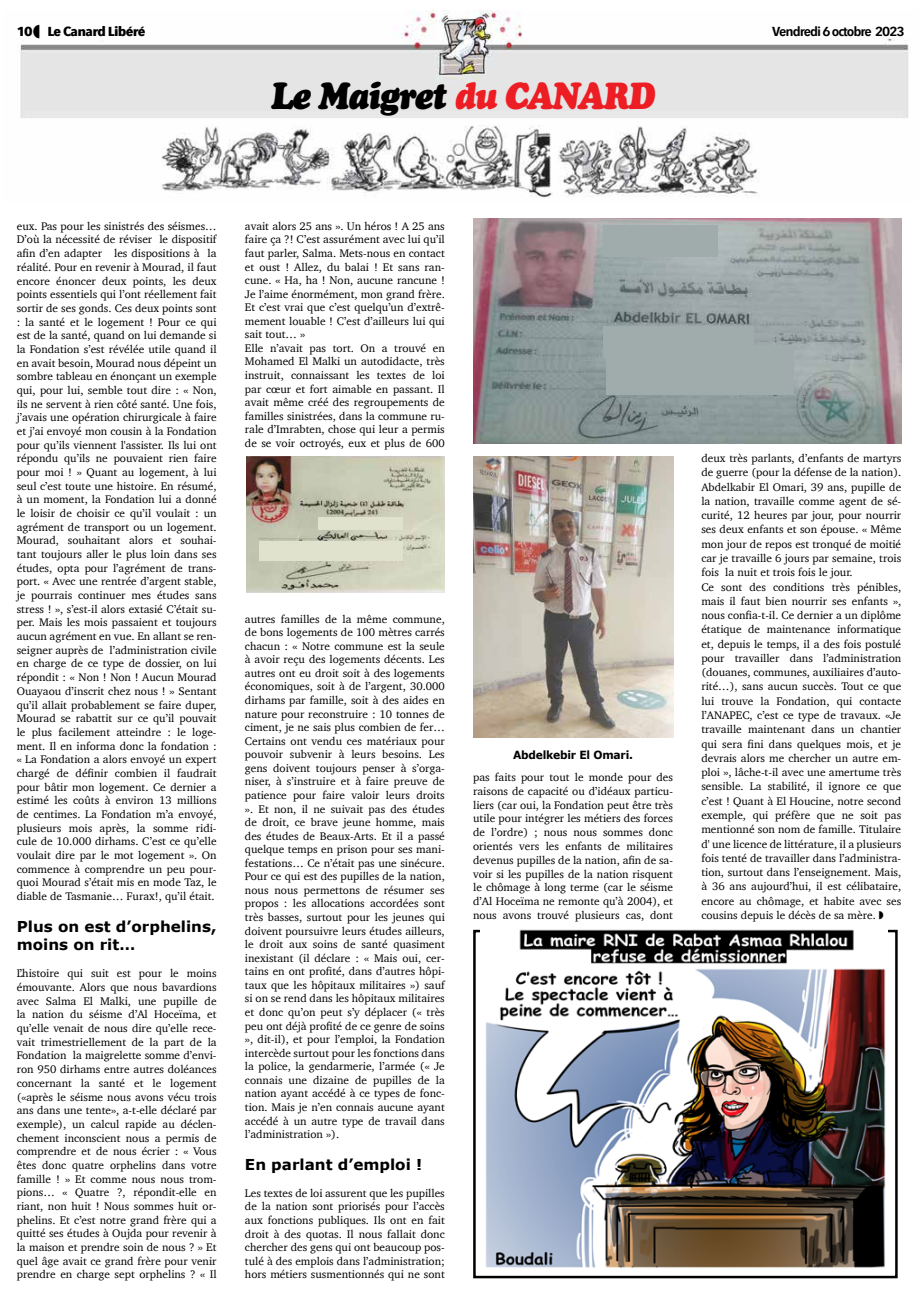
<style>
.page{position:relative;width:922px;height:1312px;background:#fff}
.page>*{position:absolute;margin:0;border:0;box-sizing:border-box;transform-origin:0 0}
.t1{font:italic 37.5px "Cooper Black Std";letter-spacing:-.04em;color:#000;scale:.9 1}
.t2{font:700 15px/18.1px "Verdana";color:#000}
.t3{font:600 13px "Avenir Next Condensed";letter-spacing:-.06em;color:#000;scale:1.25 1}
.t4{font:700 13px "Avenir Next Condensed";letter-spacing:-.04em;color:#000;scale:1.25 1}
.t5{font:11.25px/13.6px "Charter";color:#000;text-align:justify}
.t6{font:700 11.25px "Verdana";letter-spacing:-.02em;color:#000;scale:.96 1}
.s1{color:#ed1d24}
</style>
<div class="page">
<img style="left:20px;top:10px;width:889px;height:188px">
<img style="left:246px;top:457px;width:198px;height:135px">
<img style="left:473px;top:219px;width:428px;height:224px">
<div style="left:473px;top:929px;width:424px;height:348px;border:2px solid #000"></div>
<img style="left:473px;top:457px;width:199px;height:280px">
<img style="left:480px;top:929px;width:406px;height:339px">
<div style="left:605px;top:345px;width:188px;height:49px;background:#a0acac"></div>
<div style="left:603px;top:326px;width:150px;height:32px;background:#a0acac"></div>
<div style="left:603px;top:225px;width:115px;height:32px;background:#a0acac"></div>
<div style="left:259px;top:541px;width:144px;height:20px;background:#e0e2cd"></div>
<div style="left:318px;top:516px;width:85px;height:13px;background:#e0e2cd"></div>
<svg style="left:33px;top:25px;width:6px;height:13px"></svg>
<p class="t4" style="left:17px;top:24px;width:104px">10 Le Canard Libéré</p>
<p class="t3" style="left:772px;top:20px;width:107px">Vendredi 6 octobre 2023</p>
<h1 class="t1" style="left:271px;top:73px;width:428px">Le Maigret <span class="s1">du CANARD</span></h1>
<p class="t5" style="left:17px;top:219px;width:201px">eux. Pas pour les sinistrés des séismes… D’où la nécessité de réviser le dispositif afin d’en adapter les dispositions à la réalité. Pour en revenir à Mourad, il faut encore énoncer deux points, les deux points essentiels qui l’ont réellement fait sortir de ses gonds. Ces deux points sont : la santé et le logement ! Pour ce qui est de la santé, quand on lui demande si la Fondation s’est révélée utile quand il en avait besoin, Mourad nous dépeint un sombre tableau en énonçant un exemple qui, pour lui, semble tout dire : « Non, ils ne servent à rien côté santé. Une fois, j’avais une opération chirurgicale à faire et j’ai envoyé mon cousin à la Fondation pour qu’ils viennent l'assister. Ils lui ont répondu qu’ils ne pouvaient rien faire pour moi ! » Quant au logement, à lui seul c’est toute une histoire. En résumé, à un moment, la Fondation lui a donné le loisir de choisir ce qu’il voulait : un agrément de transport ou un logement.<br>Mourad, souhaitant alors et souhai&shy;tant toujours aller le plus loin dans ses études, opta pour l’agrément de trans&shy;port. « Avec une rentrée d’argent stable, je pourrais continuer mes études sans stress ! », s’est-il alors extasié C’était su&shy;per. Mais les mois passaient et toujours aucun agrément en vue. En allant se ren&shy;seigner auprès de l’administration civile en charge de ce type de dossier, on lui répondit : « Non ! Non ! Aucun Mourad Ouayaou d’inscrit chez nous ! » Sentant qu’il allait probablement se faire duper, Mourad se rabattit sur ce qu’il pouvait le plus facilement atteindre : le loge&shy;ment. Il en informa donc la fondation : « La Fondation a alors envoyé un expert chargé de définir combien il faudrait pour bâtir mon logement. Ce dernier a estimé les coûts à environ 13 millions de centimes. La Fondation m’a envoyé, plusieurs mois après, la somme ridi&shy;cule de 10.000 dirhams. C’est ce qu’elle voulait dire par le mot logement ». On commence à comprendre un peu pour&shy;quoi Mourad s’était mis en mode Taz, le diable de Tasmanie… Furax!, qu’il était.</p>
<h2 class="t2" style="left:17px;top:917px;width:201px">Plus on est d’orphelins, moins on rit…</h2>
<p class="t5" style="left:17px;top:966px;width:201px">L’histoire qui suit est pour le moins émouvante. Alors que nous bavardions avec Salma El Malki, une pupille de la nation du séisme d’Al Hoceïma, et qu’elle venait de nous dire qu’elle rece&shy;vait trimestriellement de la part de la Fondation la maigrelette somme d’envi&shy;ron 950 dirhams entre autres doléances concernant la santé et le logement («après le séisme nous avons vécu trois ans dans une tente», a-t-elle déclaré par exemple), un calcul rapide au déclen&shy;chement inconscient nous a permis de comprendre et de nous écrier : « Vous êtes donc quatre orphelins dans votre famille ! » Et comme nous nous trom&shy;pions… « Quatre ?, répondit-elle en riant, non huit ! Nous sommes huit or&shy;phelins. Et c’est notre grand frère qui a quitté ses études à Oujda pour revenir à la maison et prendre soin de nous ? » Et quel âge avait ce grand frère pour venir prendre en charge sept orphelins ? « Il</p>
<p class="t5" style="left:245px;top:219px;width:201px;text-align:left">avait alors 25 ans ». Un héros ! A 25 ans faire ça ?! C’est assurément avec lui qu’il faut parler, Salma. Mets-nous en contact et oust ! Allez, du balai ! Et sans ran&shy;cune. « Ha, ha ! Non, aucune rancune !<br>Je l’aime énormément, mon grand frère.<br>Et c’est vrai que c’est quelqu’un d’extrê&shy;mement louable ! C’est d’ailleurs lui qui sait tout… »<br>Elle n’avait pas tort. On a trouvé en Mohamed El Malki un autodidacte, très instruit, connaissant les textes de loi par cœur et fort aimable en passant. Il avait même créé des regroupements de familles sinistrées, dans la commune ru&shy;rale d’Imrabten, chose qui leur a permis de se voir octroyés, eux et plus de 600</p>
<p class="t5" style="left:245px;top:611px;width:201px">autres familles de la même commune, de bons logements de 100 mètres carrés chacun : « Notre commune est la seule à avoir reçu des logements décents. Les autres ont eu droit soit à des logements économiques, soit à de l’argent, 30.000 dirhams par famille, soit à des aides en nature pour reconstruire : 10 tonnes de ciment, je ne sais plus combien de fer… Certains ont vendu ces matériaux pour pouvoir subvenir à leurs besoins. Les gens doivent toujours penser à s’orga&shy;niser, à s’instruire et à faire preuve de patience pour faire valoir leurs droits ». Et non, il ne suivait pas des études de droit, ce brave jeune homme, mais des études de Beaux-Arts. Et il a passé quelque temps en prison pour ses mani&shy;festations… Ce n’était pas une sinécure.<br>Pour ce qui est des pupilles de la nation, nous nous permettons de résumer ses propos : les allocations accordées sont très basses, surtout pour les jeunes qui doivent poursuivre leurs études ailleurs, le droit aux soins de santé quasiment inexistant (il déclare : « Mais oui, cer&shy;tains en ont profité, dans d’autres hôpi&shy;taux que les hôpitaux militaires ») sauf si on se rend dans les hôpitaux militaires et donc qu’on peut s’y déplacer (« très peu ont déjà profité de ce genre de soins », dit-il), et pour l’emploi, la Fondation intercède surtout pour les fonctions dans la police, la gendarmerie, l’armée (« Je connais une dizaine de pupilles de la nation ayant accédé à ce types de fonc&shy;tion. Mais je n’en connais aucune ayant accédé à un autre type de travail dans l’administration »).</p>
<h2 class="t2" style="left:245px;top:1155px;width:179px">En parlant d’emploi !</h2>
<p class="t5" style="left:245px;top:1185px;width:201px">Les textes de loi assurent que les pupilles de la nation sont priorisés pour l’accès aux fonctions publiques. Ils ont en fait droit à des quotas. Il nous fallait donc chercher des gens qui ont beaucoup pos&shy;tulé à des emplois dans l’administration; hors métiers susmentionnés qui ne sont</p>
<p class="t6" style="left:513px;top:747px;width:126px">Abdelkebir El Omari.</p>
<p class="t5" style="left:473px;top:770px;width:201px">pas faits pour tout le monde pour des raisons de capacité ou d’idéaux particu&shy;liers (car oui, la Fondation peut être très utile pour intégrer les métiers des forces de l’ordre) ; nous nous sommes donc orientés vers les enfants de militaires devenus pupilles de la nation, afin de sa&shy;voir si les pupilles de la nation risquent le chômage à long terme (car le séisme d’Al Hoceïma ne remonte qu’à 2004), et nous avons trouvé plusieurs cas, dont</p>
<p class="t5" style="left:701px;top:450px;width:201px;line-height:14.2px;text-align:left">deux très parlants, d’enfants de martyrs de guerre (pour la défense de la nation).<br>Abdelkabir El Omari, 39 ans, pupille de la nation, travaille comme agent de sé&shy;curité, 12 heures par jour, pour nourrir ses deux enfants et son épouse. « Même mon jour de repos est tronqué de moitié car je travaille 6 jours par semaine, trois fois la nuit et trois fois le jour.<br>Ce sont des conditions très pénibles, mais il faut bien nourrir ses enfants », nous confia-t-il. Ce dernier a un diplôme étatique de maintenance informatique et, depuis le temps, il a des fois postulé pour travailler dans l’administration (douanes, communes, auxiliaires d’auto&shy;rité…), sans aucun succès. Tout ce que lui trouve la Fondation, qui contacte l’ANAPEC, c’est ce type de travaux. «Je travaille maintenant dans un chantier qui sera fini dans quelques mois, et je devrais alors me chercher un autre em&shy;ploi », lâche-t-il avec une amertume très sensible. La stabilité, il ignore ce que c’est ! Quant à El Houcine, notre second exemple, qui préfère que ne soit pas mentionné son nom de famille. Titulaire d' une licence de littérature, il a plusieurs fois tenté de travailler dans l’administra&shy;tion, surtout dans l’enseignement. Mais, à 36 ans aujourd’hui, il est célibataire, encore au chômage, et habite avec ses cousins depuis le décès de sa mère.</p>
</div>
